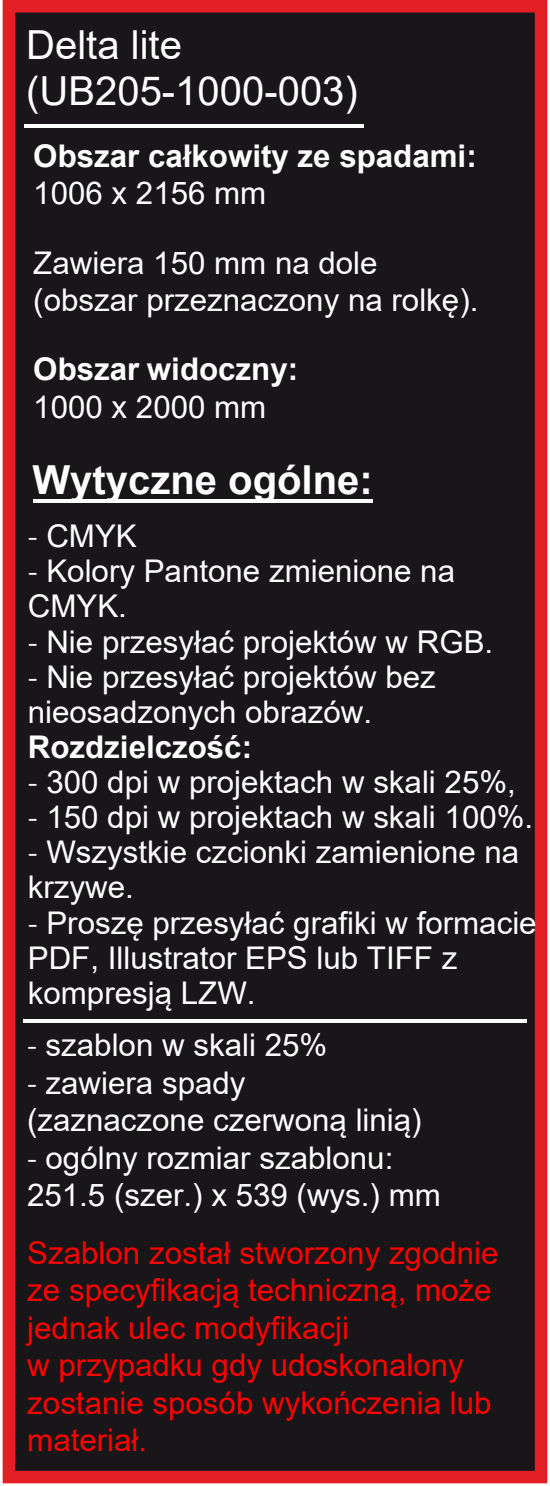
<style>
.page{position:relative;width:550px;height:1486px;background:#fff}
.page>*{position:absolute;margin:0;border:0;box-sizing:border-box;transform-origin:0 0}
.t1{font:40px/46.5px "Arial";color:#fff}
.t2{font:700 40px "Arial";color:#fff}
.t3{font:31.25px/35.1px "Arial";color:#fff}
.t4{font:31.25px/37.5px "Arial";color:#f00}
.t5{font:700 31.25px "Arial";color:#fff}
.s1{font-family:"Swiss 721 BT";font-weight:300}
</style>
<div class="page">
<div style="left:3px;top:0;width:544px;height:1483px;background:#181619"></div>
<hr style="left:25px;top:124px;width:339px;height:4px;background:#fff">
<svg style="left:23px;top:1018px;width:504px;height:4px"></svg>
<hr style="left:33px;top:499px;width:339px;height:3px;background:#fff">
<p class="t1" style="left:26px;top:21px;width:333px">Delta lite (UB205-1000-003)</p>
<p class="t5" style="left:33px;top:134px;width:444px">Obszar całkowity ze spadami:</p>
<p class="t3" style="left:33px;top:175px;width:234px">1006 x 2156 mm</p>
<p class="t3" style="left:33px;top:243px;width:446px;line-height:37.5px">Zawiera 150 mm na dole (obszar przeznaczony na rolkę).</p>
<p class="t5" style="left:33px;top:347px;width:266px">Obszar widoczny:</p>
<p class="t3" style="left:33px;top:389px;width:234px">1000 x 2000 mm</p>
<p class="t2" style="left:32px;top:452px;width:342px">Wytyczne ogólne:</p>
<p class="t3" style="left:28px;top:518px;width:110px"><span class="s1">-</span> CMYK</p>
<p class="t3" style="left:28px;top:553px;width:428px"><span class="s1">-</span> Kolory Pantone zmienione na<br>CMYK.</p>
<p class="t3" style="left:28px;top:623px;width:466px"><span class="s1">-</span> Nie przesyłać projektów w RGB.</p>
<p class="t3" style="left:28px;top:659px;width:409px"><span class="s1">-</span> Nie przesyłać projektów bez nieosadzonych obrazów.</p>
<p class="t5" style="left:28px;top:724px;width:225px">Rozdzielczość:</p>
<p class="t3" style="left:28px;top:764px;width:489px"><span class="s1">-</span> 300 dpi w projektach w skali 25%,</p>
<p class="t3" style="left:28px;top:799px;width:506px"><span class="s1">-</span> 150 dpi w projektach w skali 100%.</p>
<p class="t3" style="left:28px;top:834px;width:492px"><span class="s1">-</span> Wszystkie czcionki zamienione na krzywe.</p>
<p class="t3" style="left:28px;top:904px;width:510px"><span class="s1">-</span> Proszę przesyłać grafiki w formacie<br>PDF, Illustrator EPS lub TIFF z kompresją LZW.</p>
<p class="t3" style="left:27px;top:1027px;width:301px"><span class="s1">-</span> szablon w skali 25%</p>
<p class="t3" style="left:27px;top:1063px;width:396px;line-height:37.5px"><span class="s1">-</span> zawiera spady (zaznaczone czerwoną linią)</p>
<p class="t3" style="left:27px;top:1138px;width:415px;line-height:37.5px"><span class="s1">-</span> ogólny rozmiar szablonu:<br>251.5 (szer.) x 539 (wys.) mm</p>
<p class="t4" style="left:27px;top:1233px;width:472px">Szablon został stworzony zgodnie ze specyfikacją techniczną, może jednak ulec modyfikacji<br>w przypadku gdy udoskonalony zostanie sposób wykończenia lub materiał.</p>
</div>
